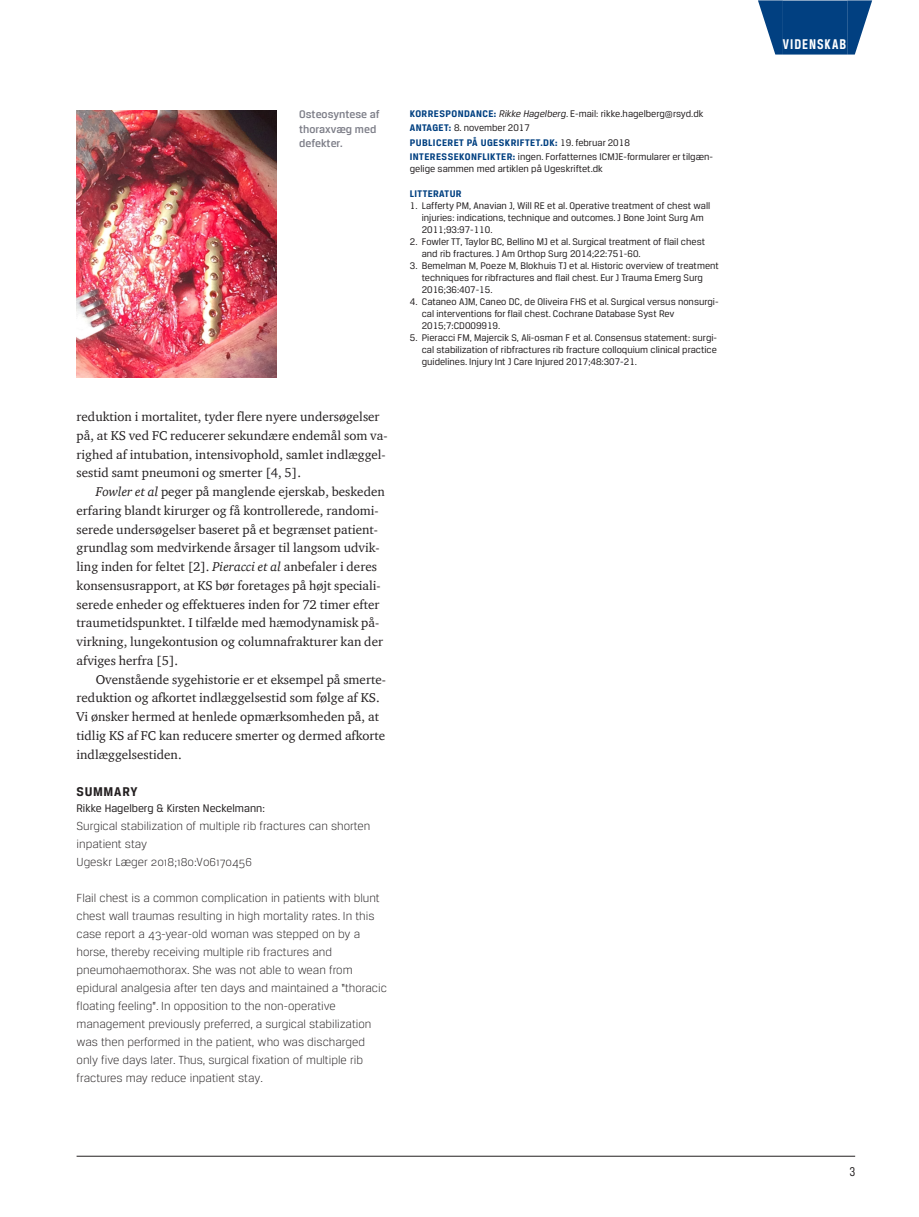
<style>
.page{position:relative;width:919px;height:1217px;background:#fff}
.page>*{position:absolute;margin:0;border:0;box-sizing:border-box;transform-origin:0 0}
.t1{font:700 15px "Breuer Condensed";letter-spacing:.065em;color:#fff}
.t2{font:700 13.5px "Breuer Text";letter-spacing:.055em;color:#231f20}
.t3{font:13.5px "Breuer Condensed";color:#231f20}
.t4{font:13.05px/18.8px "ITC Charter Com";color:#231f20}
.t5{font:300 12.45px/18px "Breuer Text";color:#231f20}
.t6{font:500 11.7px/14.2px "Breuer Text";color:#7d7e88}
.t7{font:11.7px "Breuer Text";color:#231f20}
.t8{font:10.2px/12px "Breuer Text";color:#231f20}
.t9{font:700 10.2px "Breuer Text";letter-spacing:.04em;color:#014081}
.s1{font-style:italic}
.s2{font-weight:700;color:#014081}
</style>
<div class="page">
<hr style="left:77px;top:1155px;width:778px;height:1px;background:#231f20">
<div style="left:782px;top:1px;width:65px;height:54px;background:#014081"></div>
<svg style="left:758px;top:0;width:24px;height:55px"></svg>
<svg style="left:847px;top:0;width:25px;height:55px"></svg>
<img style="left:77px;top:111px;width:199px;height:266px">
<p class="t6" style="left:299px;top:107px;width:82px">Osteosyntese af thoraxvæg med defekter.</p>
<p class="t4" style="left:77px;top:407px;width:312px">reduktion i mortalitet, tyder flere nyere undersøgelser på, at KS ved FC reducerer sekundære endemål som va&shy;righed af intubation, intensivophold, samlet indlæggel&shy;sestid samt pneumoni og smerter [4, 5].</p>
<p class="t4" style="left:77px;top:482px;width:310px;text-indent:19px"><span class="s1">Fowler et al</span> peger på manglende ejerskab, beskeden erfaring blandt kirurger og få kontrollerede, randomi&shy;serede undersøgelser baseret på et begrænset patient&shy;grundlag som medvirkende årsager til langsom udvik&shy;ling inden for feltet [2]. <span class="s1">Pieracci et al</span> anbefaler i deres konsensusrapport, at KS bør foretages på højt speciali&shy;serede enheder og effektueres inden for 72 timer efter traumetidspunktet. I tilfælde med hæmodynamisk på&shy;virkning, lungekontusion og columnafrakturer kan der afviges herfra [5].</p>
<p class="t4" style="left:77px;top:669px;width:311px;text-indent:19px">Ovenstående sygehistorie er et eksempel på smerte&shy;reduktion og afkortet indlæggelsestid som følge af KS.<br>Vi ønsker hermed at henlede opmærksomheden på, at tidlig KS af FC kan reducere smerter og dermed afkorte indlæggelsestiden.</p>
<h2 class="t2" style="left:77px;top:784px;width:54px">SUMMARY</h2>
<p class="t7" style="left:77px;top:801px;width:190px">Rikke Hagelberg &amp; Kirsten Neckelmann:</p>
<p class="t5" style="left:77px;top:816px;width:295px">Surgical stabilization of multiple rib fractures can shorten inpatient stay<br>Ugeskr Læger 2018;180:V06170456</p>
<p class="t5" style="left:77px;top:888px;width:312px">Flail chest is a common complication in patients with blunt chest wall traumas resulting in high mortality rates. In this case report a 43-year-old woman was stepped on by a horse, thereby receiving multiple rib fractures and pneumohaemothorax. She was not able to wean from epidural analgesia after ten days and maintained a “thoracic floating feeling”. In opposition to the non-operative management previously preferred, a surgical stabilization was then performed in the patient, who was discharged only five days later. Thus, surgical fixation of multiple rib fractures may reduce inpatient stay.</p>
<p class="t8" style="left:410px;top:107px;width:295px;line-height:14.1px;text-indent:60px"><span class="s2">AN CE:</span> <span class="s1">Rikke Hagelberg</span>. E-mail: rikke.hagelberg@rsyd.dk<br><span class="s2">ANTAGET:</span> 8. november 2017<br><span class="s2">PUBLICERET</span></p>
<p class="t9" style="left:410px;top:108px;width:13px">KORRES</p>
<p class="t9" style="left:445px;top:108px;width:13px">POND</p>
<p class="t9" style="left:466px;top:136px;width:27px">PÅ UGESKRIFTET</p>
<p class="t8" style="left:540px;top:136px;width:91px"><span class="s2">.DK:</span> 19. februar 2018</p>
<p class="t9" style="left:410px;top:150px;width:10px">INTERESSEKONF</p>
<p class="t9" style="left:482px;top:150px;width:11px">LIKTER</p>
<p class="t8" style="left:410px;top:150px;width:305px;text-indent:103px"><span class="s2">:</span> ingen. Forfatternes ICMJE-formularer er tilgæn&shy;gelige sammen med artiklen på Ugeskriftet.dk</p>
<p class="t9" style="left:410px;top:187px;width:53px">LITTERATUR</p>
<p class="t8" style="left:422px;top:199px;width:290px;text-indent:-12px">1. Lafferty PM, Anavian J, Will RE et al. Operative treatment of chest wall injuries: indications, technique and outcomes. J Bone Joint Surg Am<br>2011;93:97-110.</p>
<p class="t8" style="left:422px;top:235px;width:285px;text-indent:-12px">2. Fowler TT, Taylor BC, Bellino MJ et al. Surgical treatment of flail chest and rib fractures. J Am Orthop Surg 2014;22:751-60.</p>
<p class="t8" style="left:422px;top:259px;width:298px;text-indent:-12px">3. Bemelman M, Poeze M, Blokhuis TJ et al. Historic overview of treatment techniques for ribfractures and flail chest. Eur J Trauma Emerg Surg<br>2016;36:407-15.</p>
<p class="t8" style="left:422px;top:295px;width:298px;text-indent:-12px">4. Cataneo AJM, Caneo DC, de Oliveira FHS et al. Surgical versus nonsurgi&shy;cal interventions for flail chest. Cochrane Database Syst Rev<br>2015;7:CD009919.</p>
<p class="t8" style="left:422px;top:331px;width:297px;text-align:justify;text-indent:-12px">5. Pieracci FM, Majercik S, Ali-osman F et al. Consensus statement: surgi&shy;cal stabilization of ribfractures rib fracture colloquium clinical practice guidelines. Injury Int J Care Injured 2017;48:307-21.</p>
<h1 class="t1" style="left:782px;top:35px;width:65px">VIDENSKAB</h1>
<h2 class="t3" style="left:849px;top:1163px;width:7px">3</h2>
</div>
